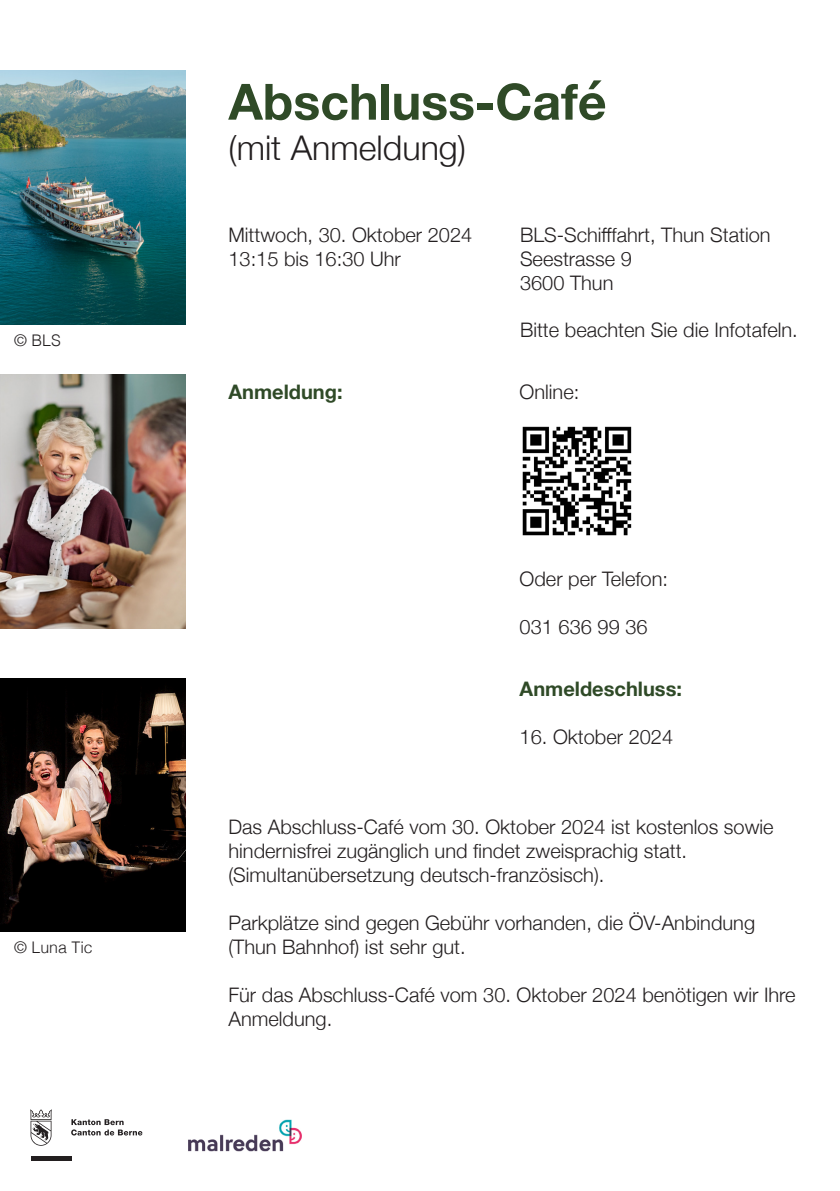
<style>
.page{position:relative;width:840px;height:1191px;background:#fff}
.page>*{position:absolute;margin:0;border:0;box-sizing:border-box;transform-origin:0 0}
.t1{font:700 50px "Helvetica Neue";color:#2f4a27}
.t2{font:300 34px "Helvetica Neue";color:#231f20}
.t3{font:300 20px/24px "Helvetica Neue";color:#231f20}
.t4{font:700 20px "Helvetica Neue";color:#2f4a27}
.t5{font:300 16px "Helvetica";color:#231f20}
</style>
<div class="page">
<img style="left:522px;top:426px;width:110px;height:110px">
<hr style="left:31px;top:1156px;width:40px;height:4px;background:#231f20">
<svg style="left:30px;top:1109px;width:22px;height:36px"></svg>
<svg style="left:71px;top:1119px;width:71px;height:16px"></svg>
<img style="left:188px;top:1119px;width:114px;height:33px">
<img style="left:0;top:374px;width:186px;height:254px">
<img style="left:0;top:71px;width:186px;height:253px">
<img style="left:0;top:678px;width:186px;height:253px">
<p class="t5" style="left:14px;top:327px;width:48px">© BLS</p>
<p class="t5" style="left:14px;top:934px;width:80px">© Luna Tic</p>
<p class="t1" style="left:228px;top:63px;width:379px">Abschluss-Café</p>
<p class="t2" style="left:228px;top:121px;width:239px">(mit Anmeldung)</p>
<p class="t3" style="left:228px;top:221px;width:245px">Mittwoch, 30. Oktober 2024</p>
<p class="t3" style="left:228px;top:245px;width:174px">13:15 bis 16:30 Uhr</p>
<p class="t4" style="left:228px;top:376px;width:116px">Anmeldung:</p>
<p class="t3" style="left:519px;top:221px;width:252px">BLS-Schifffahrt, Thun Station</p>
<p class="t3" style="left:519px;top:245px;width:113px">Seestrasse 9</p>
<p class="t3" style="left:519px;top:269px;width:95px">3600 Thun</p>
<p class="t3" style="left:519px;top:317px;width:279px">Bitte beachten Sie die Infotafeln.</p>
<p class="t3" style="left:519px;top:379px;width:61px">Online:</p>
<p class="t3" style="left:519px;top:565px;width:150px">Oder per Telefon:</p>
<p class="t3" style="left:519px;top:613px;width:129px">031 636 99 36</p>
<p class="t4" style="left:519px;top:673px;width:164px">Anmeldeschluss:</p>
<p class="t3" style="left:519px;top:723px;width:155px">16. Oktober 2024</p>
<p class="t3" style="left:228px;top:813px;width:546px">Das Abschluss-Café vom 30. Oktober 2024 ist kostenlos sowie hindernisfrei zugänglich und findet zweisprachig statt.</p>
<p class="t3" style="left:228px;top:861px;width:377px">(Simultanübersetzung deutsch-französisch).</p>
<p class="t3" style="left:228px;top:909px;width:528px">Parkplätze sind gegen Gebühr vorhanden, die ÖV-Anbindung (Thun Bahnhof) ist sehr gut.</p>
<p class="t3" style="left:228px;top:981px;width:568px">Für das Abschluss-Café vom 30. Oktober 2024 benötigen wir Ihre<br>Anmeldung.</p>
</div>
